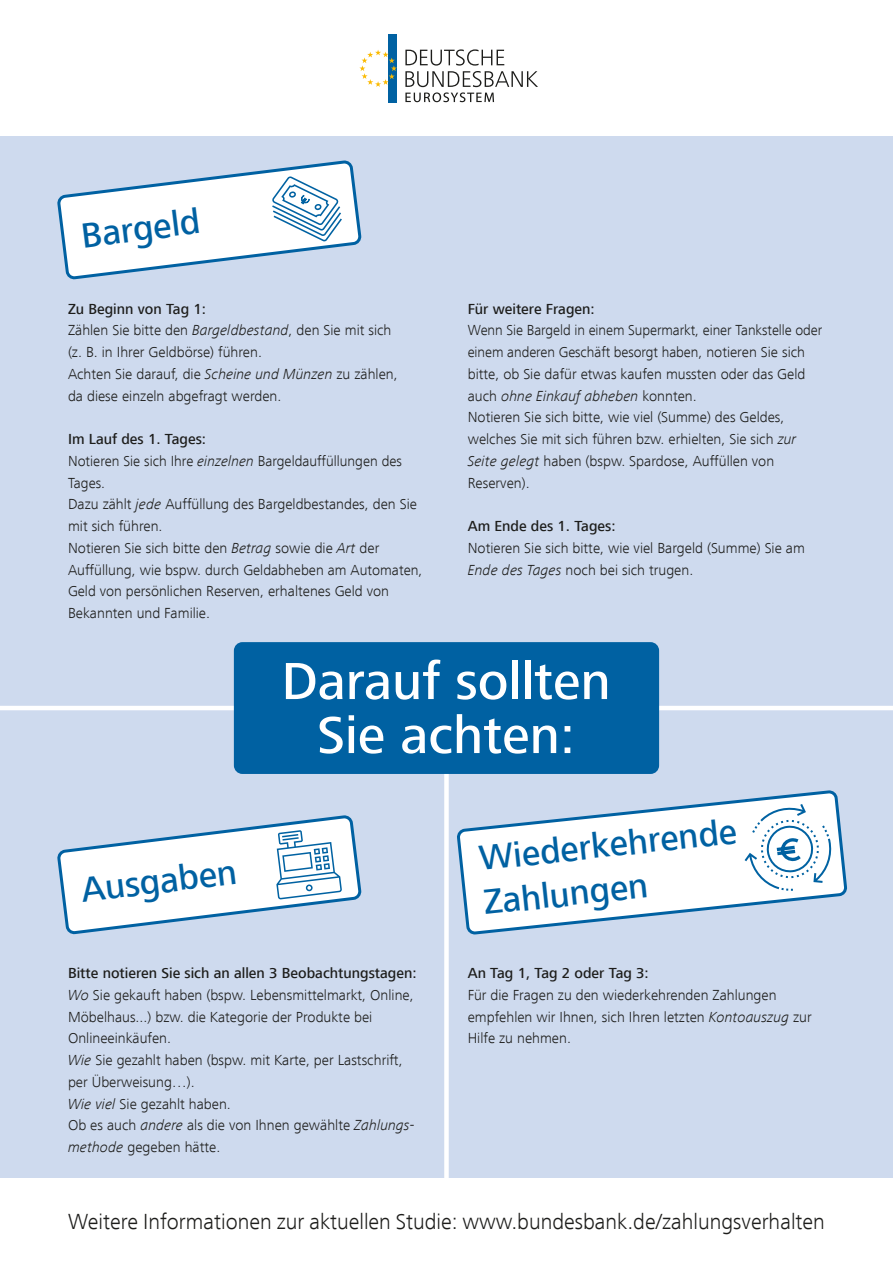
<style>
.page{position:relative;width:893px;height:1263px;background:#fff}
.page>*{position:absolute;margin:0;border:0;box-sizing:border-box;transform-origin:0 0}
.t1{font:500 54px/54px "Frutiger Next LTCE";color:#fff;text-align:center}
.t2{font:500 36px "Frutiger Next LTCE";color:#0061a2}
.t3{font:300 22.5px "Frutiger Next LTCE";color:#1d1d1b}
.Copy_10_14_5_pt_ligh{font:300 15px/21.8px "Frutiger Next LTCE";color:#1d1d1b}
.Copy_10_14_5_pt_ligh-2{font:500 15px "Frutiger Next LTCE";color:#1d1d1b}
.s1{font-style:italic}
</style>
<div class="page">
<div style="left:0;top:136px;width:893px;height:1042px;background:#cedaee"></div>
<div style="left:389px;top:34px;width:8px;height:68px;background:#0061a2"></div>
<svg style="left:359px;top:50px;width:38px;height:37px"></svg>
<svg style="left:405px;top:49px;width:133px;height:53px"></svg>
<hr style="left:0;top:706px;width:893px;height:4px;background:#fff">
<div style="left:444px;top:742px;width:5px;height:475px;background:#fff"></div>
<div style="left:234px;top:642px;width:425px;height:132px;background:#0061a2;border-radius:9px"></div>
<svg style="left:458px;top:791px;width:388px;height:143px"></svg>
<svg style="left:58px;top:161px;width:303px;height:118px"></svg>
<svg style="left:58px;top:816px;width:303px;height:118px"></svg>
<svg style="left:745px;top:804px;width:88px;height:87px;background:#dbe9f2"></svg>
<p class="t2" style="left:79px;top:215px;width:121px;rotate:-7deg">Bargeld</p>
<p class="Copy_10_14_5_pt_ligh-2" style="left:68px;top:300px;width:140px">Zu Beginn von Tag 1:</p>
<p class="Copy_10_14_5_pt_ligh" style="left:68px;top:320px;width:325px">Zählen Sie bitte den <span class="s1">Bargeldbestand</span>, den Sie mit sich (z. B. in Ihrer Geldbörse) führen.</p>
<p class="Copy_10_14_5_pt_ligh" style="left:68px;top:363px;width:331px">Achten Sie darauf, die <span class="s1">Scheine und Münzen</span> zu zählen, da diese einzeln abgefragt werden.</p>
<p class="Copy_10_14_5_pt_ligh-2" style="left:68px;top:431px;width:140px">Im Lauf des 1. Tages:</p>
<p class="Copy_10_14_5_pt_ligh" style="left:68px;top:450px;width:335px">Notieren Sie sich Ihre <span class="s1">einzelnen</span> Bargeldauffüllungen des<br>Tages.</p>
<p class="Copy_10_14_5_pt_ligh" style="left:68px;top:494px;width:350px">Dazu zählt <span class="s1">jede</span> Auffüllung des Bargeldbestandes, den Sie mit sich führen.</p>
<p class="Copy_10_14_5_pt_ligh" style="left:68px;top:537px;width:356px">Notieren Sie sich bitte den <span class="s1">Betrag</span> sowie die <span class="s1">Art</span> der Auffüllung, wie bspw. durch Geldabheben am Automaten, Geld von persönlichen Reserven, erhaltenes Geld von Bekannten und Familie.</p>
<p class="Copy_10_14_5_pt_ligh-2" style="left:468px;top:300px;width:129px">Für weitere Fragen:</p>
<p class="Copy_10_14_5_pt_ligh" style="left:468px;top:320px;width:356px">Wenn Sie Bargeld in einem Supermarkt, einer Tankstelle oder einem anderen Geschäft besorgt haben, notieren Sie sich bitte, ob Sie dafür etwas kaufen mussten oder das Geld auch <span class="s1">ohne Einkauf abheben</span> konnten.</p>
<p class="Copy_10_14_5_pt_ligh" style="left:468px;top:407px;width:330px">Notieren Sie sich bitte, wie viel (Summe) des Geldes, welches Sie mit sich führen bzw. erhielten, Sie sich <span class="s1">zur Seite gelegt</span> haben (bspw. Spardose, Auffüllen von Reserven).</p>
<p class="Copy_10_14_5_pt_ligh-2" style="left:468px;top:518px;width:149px">Am Ende des 1. Tages:</p>
<p class="Copy_10_14_5_pt_ligh" style="left:468px;top:537px;width:339px">Notieren Sie sich bitte, wie viel Bargeld (Summe) Sie am<br><span class="s1">Ende des Tages</span> noch bei sich trugen.</p>
<p class="t2" style="left:79px;top:870px;width:158px;rotate:-7deg">Ausgaben</p>
<p class="t1" style="left:282px;top:655px;width:331px">Darauf sollten<br>Sie achten:</p>
<p class="t2" style="left:477px;top:838px;width:261px;rotate:-6deg">Wiederkehrende</p>
<p class="t2" style="left:482px;top:882px;width:167px;rotate:-6deg">Zahlungen</p>
<p class="Copy_10_14_5_pt_ligh-2" style="left:68px;top:964px;width:350px">Bitte notieren Sie sich an allen 3 Beobachtungstagen:</p>
<p class="Copy_10_14_5_pt_ligh" style="left:68px;top:984px;width:347px"><span class="s1">Wo</span> Sie gekauft haben (bspw. Lebensmittelmarkt, Online,<br>Möbelhaus...) bzw. die Kategorie der Produkte bei<br>Onlineeinkäufen.</p>
<p class="Copy_10_14_5_pt_ligh" style="left:68px;top:1049px;width:336px"><span class="s1">Wie</span> Sie gezahlt haben (bspw. mit Karte, per Lastschrift, per Überweisung…).</p>
<p class="Copy_10_14_5_pt_ligh" style="left:68px;top:1093px;width:164px"><span class="s1">Wie viel</span> Sie gezahlt haben.</p>
<p class="Copy_10_14_5_pt_ligh" style="left:68px;top:1115px;width:348px">Ob es auch <span class="s1">andere</span> als die von Ihnen gewählte <span class="s1">Zahlungs&shy;methode</span> gegeben hätte.</p>
<p class="Copy_10_14_5_pt_ligh-2" style="left:468px;top:964px;width:183px">An Tag 1, Tag 2 oder Tag 3:</p>
<p class="Copy_10_14_5_pt_ligh" style="left:468px;top:984px;width:345px">Für die Fragen zu den wiederkehrenden Zahlungen empfehlen wir Ihnen, sich Ihren letzten <span class="s1">Kontoauszug</span> zur<br>Hilfe zu nehmen.</p>
<p class="t3" style="left:68px;top:1209px;width:758px">Weitere Informationen zur aktuellen Studie: www.bundesbank.de/zahlungsverhalten</p>
</div>
